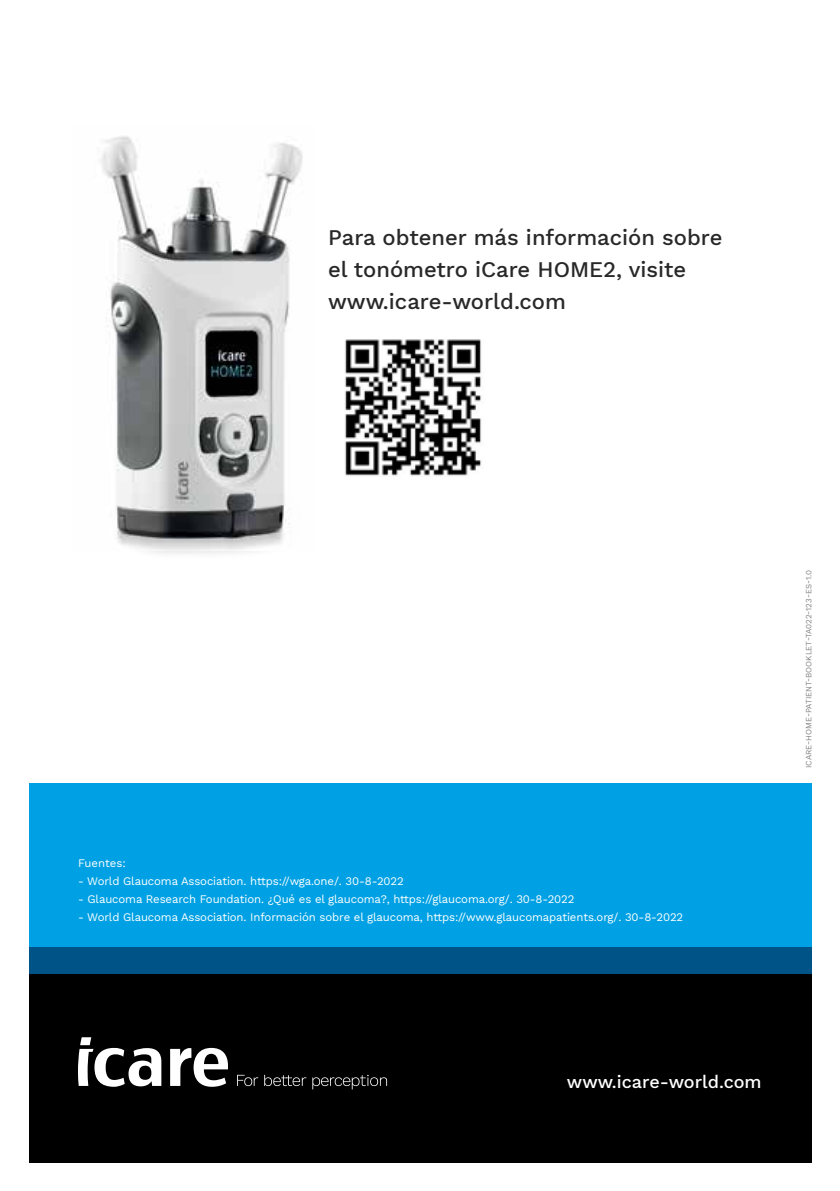
<style>
.page{position:relative;width:840px;height:1191px;background:#fff}
.page>*{position:absolute;margin:0;border:0;box-sizing:border-box;transform-origin:0 0}
.t1{font:500 22px/32px "Work Sans";color:#292829}
.t2{font:500 18px "Work Sans";color:#fff}
.t3{font:11.4px "Work Sans";letter-spacing:-.01em;color:#fff}
.t4{font:8px "Work Sans";color:#808285}
</style>
<div class="page">
<div style="left:29px;top:973px;width:782px;height:189px;background:#000"></div>
<div style="left:29px;top:783px;width:782px;height:165px;background:#00a1e4"></div>
<div style="left:29px;top:947px;width:782px;height:27px;background:#005387"></div>
<svg style="left:78px;top:1037px;width:150px;height:49px"></svg>
<svg style="left:237px;top:1074px;width:21px;height:12px"></svg>
<svg style="left:264px;top:1074px;width:42px;height:12px"></svg>
<svg style="left:312px;top:1074px;width:75px;height:15px"></svg>
<div style="left:110px;top:486px;width:194px;height:74px;background:#000;opacity:.45"></div>
<img style="left:100px;top:136px;width:204px;height:414px">
<img style="left:345px;top:339px;width:137px;height:137px">
<h1 class="t1" style="left:328px;top:221px;width:395px">Para obtener más información sobre el tonómetro iCare HOME2, visite www.icare-world.com</h1>
<p class="t3" style="left:78px;top:854px;width:49px">Fuentes:</p>
<p class="t3" style="left:78px;top:872px;width:327px">- World Glaucoma Association. https://wga.one/. 30-8-2022</p>
<p class="t3" style="left:78px;top:890px;width:497px">- Glaucoma Research Foundation. ¿Qué es el glaucoma?, https://glaucoma.org/. 30-8-2022</p>
<p class="t3" style="left:78px;top:908px;width:606px">- World Glaucoma Association. Información sobre el glaucoma, https://www.glaucomapatients.org/. 30-8-2022</p>
<p class="t4" style="left:802px;top:768px;width:199px;rotate:-90deg">ICARE-HOME-PATIENT-BOOKLET-TA022-123-ES-1.0</p>
<h2 class="t2" style="left:566px;top:1068px;width:196px">www.icare-world.com</h2>
</div>
